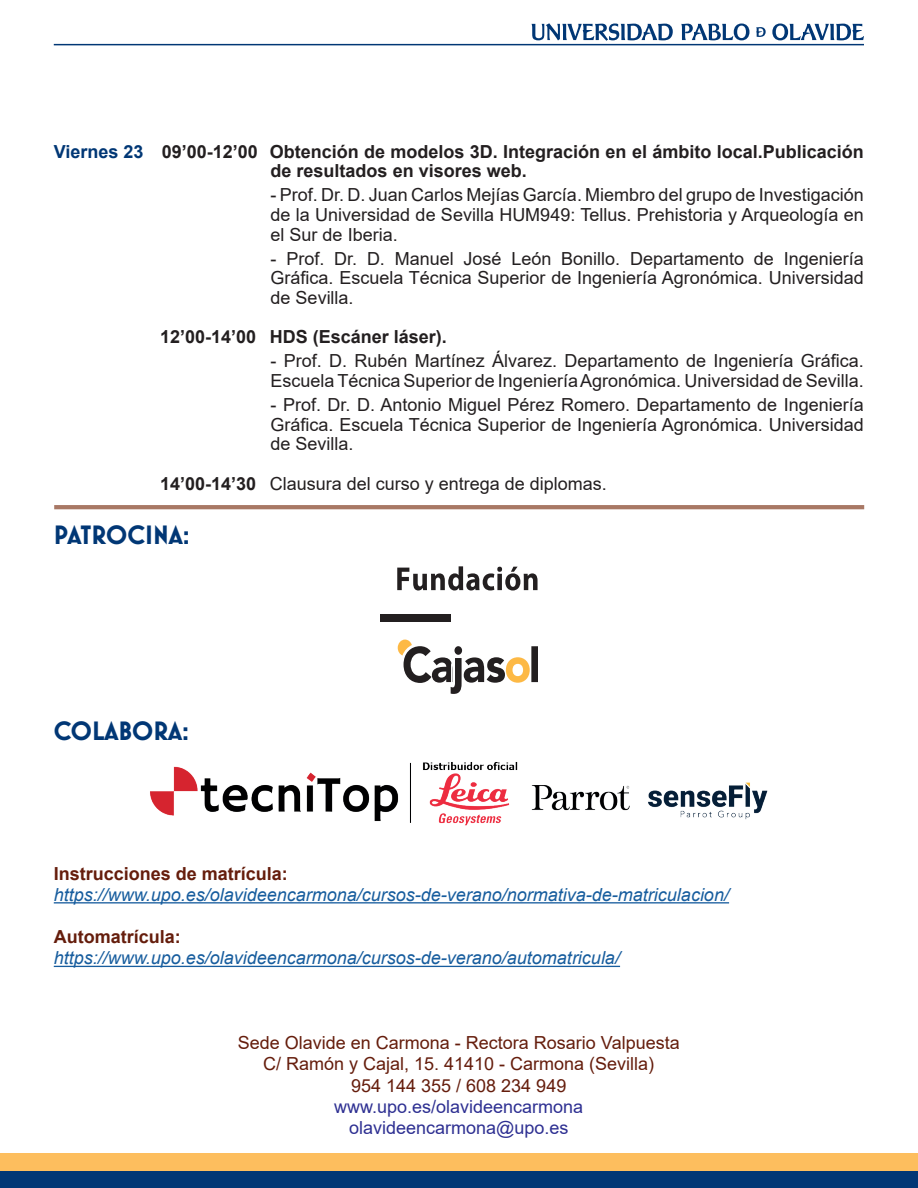
<style>
.page{position:relative;width:918px;height:1188px;background:#fff}
.page>*{position:absolute;margin:0;border:0;box-sizing:border-box;transform-origin:0 0}
.t1{font:700 27px "Mostra Nuova";color:#013775}
.t2{font:18px/19.6px "Arial";color:#231f20;text-align:justify}
.t3{font:italic 18px "Arial";color:#175d9e}
.t4{font:700 18px/19.6px "Arial";color:#231f20}
.t5{font:18px/21.1px "Arial";color:#651d0c;text-align:center}
.t6{font:18px/21.1px "Arial";color:#2e3092;text-align:center}
.t7{font:700 18px "Arial";color:#651d0c}
.s1{color:#013775}
.s2{font-weight:700}
</style>
<div class="page">
<svg style="left:531px;top:23px;width:142px;height:18px"></svg>
<svg style="left:681px;top:24px;width:68px;height:16px"></svg>
<svg style="left:772px;top:24px;width:92px;height:16px"></svg>
<svg style="left:756px;top:27px;width:10px;height:10px"></svg>
<hr style="left:54px;top:44px;width:810px;height:1px;background:#013775">
<hr style="left:54px;top:902px;width:675px;height:1px;background:#175d9e">
<hr style="left:54px;top:966px;width:566px;height:1px;background:#175d9e">
<svg style="left:398px;top:640px;width:140px;height:54px"></svg>
<div style="left:380px;top:614px;width:71px;height:8px;background:#231f20"></div>
<svg style="left:397px;top:566px;width:141px;height:25px"></svg>
<hr style="left:54px;top:505px;width:810px;height:4px;background:#a87865">
<img style="left:150px;top:762px;width:618px;height:64px">
<div style="left:0;top:1171px;width:918px;height:17px;background:#013775"></div>
<div style="left:0;top:1154px;width:918px;height:17px;background:#fdbe5e"></div>
<p class="t4" style="left:271px;top:142px;width:595px;text-indent:-217px"><span class="s1">Viernes 23</span> 09’00-12’00 Obtención de modelos 3D. Integración en el ámbito local.Publicación de resultados en visores web.</p>
<p class="t2" style="left:271px;top:185px;width:595px">- Prof. Dr. D. Juan Carlos Mejías García. Miembro del grupo de Investigación de la Universidad de Sevilla HUM949: Tellus. Prehistoria y Arqueología en el Sur de Iberia.</p>
<p class="t2" style="left:271px;top:248px;width:595px">- Prof. Dr. D. Manuel José León Bonillo. Departamento de Ingeniería Gráfica. Escuela Técnica Superior de Ingeniería Agronómica. Universidad de Sevilla.</p>
<p class="t4" style="left:160px;top:327px;width:288px">12’00-14’00 HDS (Escáner láser).</p>
<p class="t2" style="left:271px;top:351px;width:595px">- Prof. D. Rubén Martínez Álvarez. Departamento de Ingeniería Gráfica.<br>Escuela Técnica Superior de Ingeniería Agronómica. Universidad de Sevilla.</p>
<p class="t2" style="left:271px;top:395px;width:595px">- Prof. Dr. D. Antonio Miguel Pérez Romero. Departamento de Ingeniería Gráfica. Escuela Técnica Superior de Ingeniería Agronómica. Universidad de Sevilla.</p>
<p class="t2" style="left:160px;top:473px;width:448px"><span class="s2">14’00-14’30</span> Clausura del curso y entrega de diplomas.</p>
<h1 class="t1" style="left:54px;top:519px;width:138px">PATROCINA:</h1>
<h1 class="t1" style="left:54px;top:715px;width:137px">COLABORA:</h1>
<p class="t7" style="left:54px;top:861px;width:236px">Instrucciones de matrícula:</p>
<p class="t3" style="left:54px;top:883px;width:677px">https://www.upo.es/olavideencarmona/cursos-de-verano/normativa-de-matriculacion/</p>
<p class="t7" style="left:54px;top:924px;width:129px">Automatrícula:</p>
<p class="t3" style="left:54px;top:947px;width:568px">https://www.upo.es/olavideencarmona/cursos-de-verano/automatricula/</p>
<p class="t5" style="left:238px;top:1032px;width:443px">Sede Olavide en Carmona - Rectora Rosario Valpuesta<br>C/ Ramón y Cajal, 15. 41410 - Carmona (Sevilla)<br>954 144 355 / 608 234 949</p>
<p class="t6" style="left:334px;top:1096px;width:251px">www.upo.es/olavideencarmona olavideencarmona@upo.es</p>
</div>
